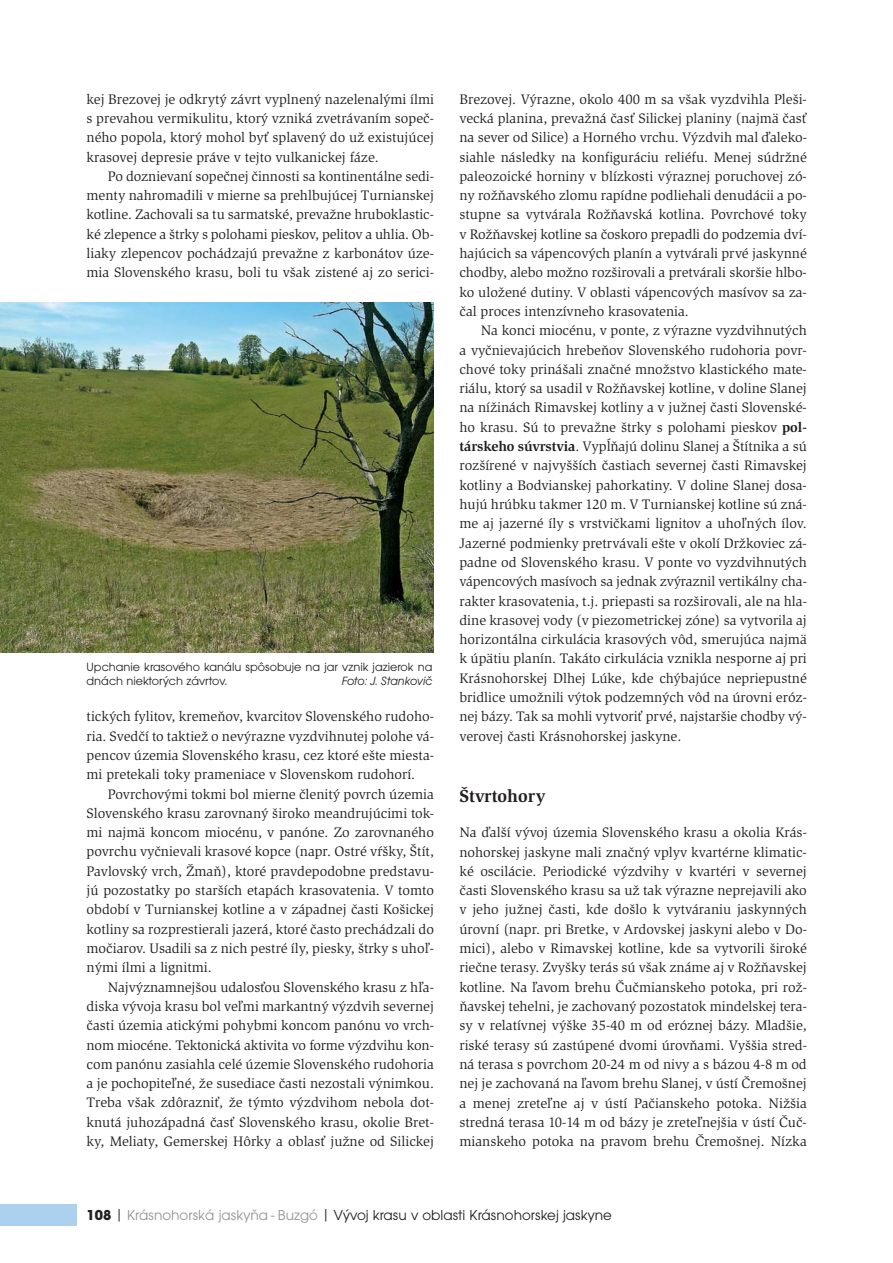
<style>
.page{position:relative;width:893px;height:1263px;background:#fff}
.page>*{position:absolute;margin:0;border:0;box-sizing:border-box;transform-origin:0 0}
.t1{font:700 18px "Slimbach Itc TCE";color:#231f20}
.t2{font:15px "Avant Gar Got Itc TCE";color:#231f20}
.t3{font:14.25px/19.4px "Slimbach Itc TCE";color:#231f20;text-align:justify}
.t4{font:12.45px/15px "Avant Gar Got Itc TCE";color:#231f20}
.t5{font:12.45px "Avant Gar Got Itc TCE Book Obli";color:#231f20}
.s1{font-weight:700}
.s2{color:#939598}
</style>
<div class="page">
<div style="left:0;top:1205px;width:77px;height:21px;background:#acd1ef"></div>
<img style="left:0;top:303px;width:434px;height:349px">
<p class="t3" style="left:87px;top:90px;width:349px">kej Brezovej je odkrytý závrt vyplnený nazelenalými ílmi s prevahou vermikulitu, ktorý vzniká zvetrávaním sopeč&shy;ného popola, ktorý mohol byť splavený do už existujúcej krasovej depresie práve v tejto vulkanickej fáze.</p>
<p class="t3" style="left:87px;top:168px;width:349px;text-indent:21px">Po doznievaní sopečnej činnosti sa kontinentálne sedi&shy;menty nahromadili v mierne sa prehlbujúcej Turnianskej kotline. Zachovali sa tu sarmatské, prevažne hruboklastic&shy;ké zlepence a štrky s polohami pieskov, pelitov a uhlia. Ob&shy;liaky zlepencov pochádzajú prevažne z karbonátov úze&shy;mia Slovenského krasu, boli tu však zistené aj zo serici-</p>
<p class="t4" style="left:87px;top:660px;width:347px">Upchanie krasového kanálu spôsobuje na jar vznik jazierok na dnách niektorých závrtov.</p>
<p class="t5" style="left:341px;top:677px;width:92px">Foto: J. Stankovič</p>
<p class="t3" style="left:87px;top:708px;width:349px">tických fylitov, kremeňov, kvarcitov Slovenského rudoho&shy;ria. Svedčí to taktiež o nevýrazne vyzdvihnutej polohe vá&shy;pencov územia Slovenského krasu, cez ktoré ešte miesta&shy;mi pretekali toky prameniace v Slovenskom rudohorí.</p>
<p class="t3" style="left:87px;top:785px;width:349px;text-indent:21px">Povrchovými tokmi bol mierne členitý povrch územia Slovenského krasu zarovnaný široko meandrujúcimi tok&shy;mi najmä koncom miocénu, v panóne. Zo zarovnaného povrchu vyčnievali krasové kopce (napr. Ostré vŕšky, Štít, Pavlovský vrch, Žmaň), ktoré pravdepodobne predstavu&shy;jú pozostatky po starších etapách krasovatenia. V tomto období v Turnianskej kotline a v západnej časti Košickej kotliny sa rozprestierali jazerá, ktoré často prechádzali do močiarov. Usadili sa z nich pestré íly, piesky, štrky s uhoľ&shy;nými ílmi a lignitmi.</p>
<p class="t3" style="left:87px;top:978px;width:349px;text-indent:21px">Najvýznamnejšou udalosťou Slovenského krasu z hľa&shy;diska vývoja krasu bol veľmi markantný výzdvih severnej časti územia atickými pohybmi koncom panónu vo vrch&shy;nom miocéne. Tektonická aktivita vo forme výzdvihu kon&shy;com panónu zasiahla celé územie Slovenského rudohoria a je pochopiteľné, že susediace časti nezostali výnimkou.<br>Treba však zdôrazniť, že týmto výzdvihom nebola dot&shy;knutá juhozápadná časť Slovenského krasu, okolie Bret&shy;ky, Meliaty, Gemerskej Hôrky a oblasť južne od Silickej</p>
<p class="t3" style="left:459px;top:90px;width:349px">Brezovej. Výrazne, okolo 400 m sa však vyzdvihla Pleši&shy;vecká planina, prevažná časť Silickej planiny (najmä časť na sever od Silice) a Horného vrchu. Výzdvih mal ďaleko&shy;siahle následky na konfiguráciu reliéfu. Menej súdržné paleozoické horniny v blízkosti výraznej poruchovej zó&shy;ny rožňavského zlomu rapídne podliehali denudácii a po&shy;stupne sa vytvárala Rožňavská kotlina. Povrchové toky v Rožňavskej kotline sa čoskoro prepadli do podzemia dví&shy;hajúcich sa vápencových planín a vytvárali prvé jaskynné chodby, alebo možno rozširovali a pretvárali skoršie hlbo&shy;ko uložené dutiny. V oblasti vápencových masívov sa za&shy;čal proces intenzívneho krasovatenia.</p>
<p class="t3" style="left:459px;top:322px;width:349px;text-indent:21px">Na konci miocénu, v ponte, z výrazne vyzdvihnutých a vyčnievajúcich hrebeňov Slovenského rudohoria povr&shy;chové toky prinášali značné množstvo klastického mate&shy;riálu, ktorý sa usadil v Rožňavskej kotline, v doline Slanej na nížinách Rimavskej kotliny a v južnej časti Slovenské&shy;ho krasu. Sú to prevažne štrky s polohami pieskov <span class="s1">pol&shy;társkeho súvrstvia</span>. Vypĺňajú dolinu Slanej a Štítnika a sú rozšírené v najvyšších častiach severnej časti Rimavskej kotliny a Bodvianskej pahorkatiny. V doline Slanej dosa&shy;hujú hrúbku takmer 120 m. V Turnianskej kotline sú zná&shy;me aj jazerné íly s vrstvičkami lignitov a uhoľných ílov.<br>Jazerné podmienky pretrvávali ešte v okolí Držkoviec zá&shy;padne od Slovenského krasu. V ponte vo vyzdvihnutých vápencových masívoch sa jednak zvýraznil vertikálny cha&shy;rakter krasovatenia, t.j. priepasti sa rozširovali, ale na hla&shy;dine krasovej vody (v piezometrickej zóne) sa vytvorila aj horizontálna cirkulácia krasových vôd, smerujúca najmä k úpätiu planín. Takáto cirkulácia vznikla nesporne aj pri Krásnohorskej Dlhej Lúke, kde chýbajúce nepriepustné bridlice umožnili výtok podzemných vôd na úrovni eróz&shy;nej bázy. Tak sa mohli vytvoriť prvé, najstaršie chodby vý&shy;verovej časti Krásnohorskej jaskyne.</p>
<p class="t1" style="left:459px;top:789px;width:87px">Štvrtohory</p>
<p class="t3" style="left:459px;top:824px;width:349px">Na ďalší vývoj územia Slovenského krasu a okolia Krás&shy;nohorskej jaskyne mali značný vplyv kvartérne klimatic&shy;ké oscilácie. Periodické výzdvihy v kvartéri v severnej časti Slovenského krasu sa už tak výrazne neprejavili ako v jeho južnej časti, kde došlo k vytváraniu jaskynných úrovní (napr. pri Bretke, v Ardovskej jaskyni alebo v Do&shy;mici), alebo v Rimavskej kotline, kde sa vytvorili široké riečne terasy. Zvyšky terás sú však známe aj v Rožňavskej kotline. Na ľavom brehu Čučmianskeho potoka, pri rož&shy;ňavskej tehelni, je zachovaný pozostatok mindelskej tera&shy;sy v relatívnej výške 35-40 m od eróznej bázy. Mladšie, riské terasy sú zastúpené dvomi úrovňami. Vyššia stred&shy;ná terasa s povrchom 20-24 m od nivy a s bázou 4-8 m od nej je zachovaná na ľavom brehu Slanej, v ústí Čremošnej a menej zreteľne aj v ústí Pačianskeho potoka. Nižšia stredná terasa 10-14 m od bázy je zreteľnejšia v ústí Čuč&shy;mianskeho potoka na pravom brehu Čremošnej. Nízka</p>
<p class="t2" style="left:87px;top:1209px;width:527px"><span class="s1">108</span> | <span class="s2">Krásnohorská jaskyňa - Buzgó</span> | Vývoj krasu v oblasti Krásnohorskej jaskyne</p>
</div>
